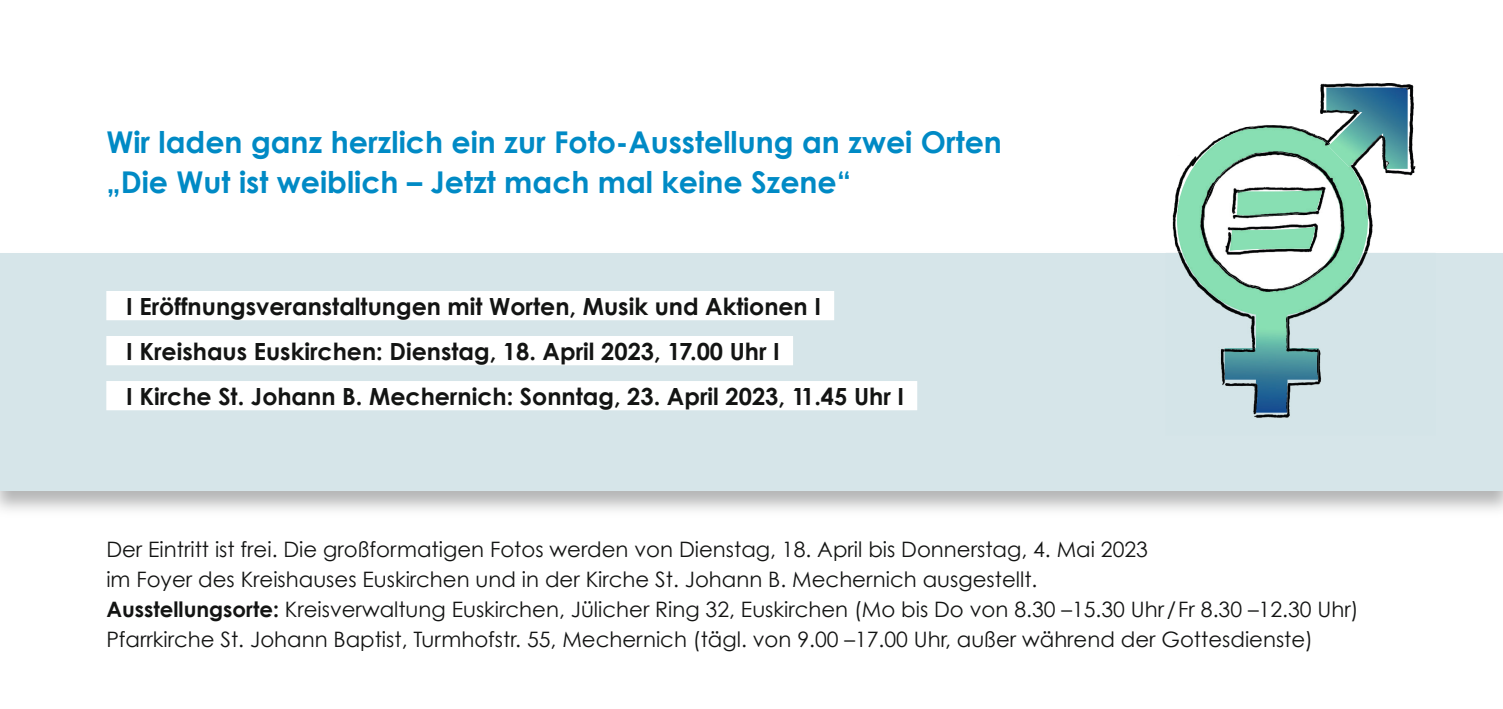
<style>
.page{position:relative;width:1503px;height:709px;background:#fff}
.page>*{position:absolute;margin:0;border:0;box-sizing:border-box;transform-origin:0 0}
.t1{font:700 30px/40px "Century Gothic";color:#008ac5}
.t2{font:700 23.5px/45px "Century Gothic";color:#131413}
.t3{font:21.25px/30px "Century Gothic";color:#131413}
.s1{font-weight:700}
</style>
<div class="page">
<div style="left:0;top:253px;width:1502px;height:237px;background:#d6e5e9"></div>
<div style="left:106px;top:291px;width:728px;height:29px;background:#fff"></div>
<div style="left:106px;top:336px;width:687px;height:29px;background:#fff"></div>
<div style="left:106px;top:381px;width:811px;height:29px;background:#fff"></div>
<img style="left:1172px;top:83px;width:244px;height:335px">
<img style="left:1177px;top:125px;width:190px;height:287px">
<img style="left:1236px;top:190px;width:86px;height:25px">
<img style="left:1229px;top:227px;width:86px;height:24px">
<img style="left:1326px;top:87px;width:81px;height:82px">
<h1 class="t1" style="left:106px;top:121px;width:897px">Wir laden ganz herzlich ein zur Foto-Ausstellung an zwei Orten „Die Wut ist weiblich – Jetzt mach mal keine Szene“</h1>
<p class="t2" style="left:126px;top:283px;width:779px">I Eröffnungsveranstaltungen mit Worten, Musik und Aktionen I<br>I Kreishaus Euskirchen: Dienstag, 18. April 2023, 17.00 Uhr I<br>I Kirche St. Johann B. Mechernich: Sonntag, 23. April 2023, 11.45 Uhr I</p>
<p class="t3" style="left:106px;top:534px;width:1253px">Der Eintritt ist frei. Die großformatigen Fotos werden von Dienstag, 18. April bis Donnerstag, 4. Mai 2023<br>im Foyer des Kreishauses Euskirchen und in der Kirche St. Johann B. Mechernich ausgestellt.<br><span class="s1">Ausstellungsorte:</span> Kreisverwaltung Euskirchen, Jülicher Ring 32, Euskirchen (Mo bis Do von 8.30 –15.30 Uhr /Fr 8.30 –12.30 Uhr)<br>Pfarrkirche St. Johann Baptist, Turmhofstr. 55, Mechernich (tägl. von 9.00 –17.00 Uhr, außer während der Gottesdienste)</p>
</div>
